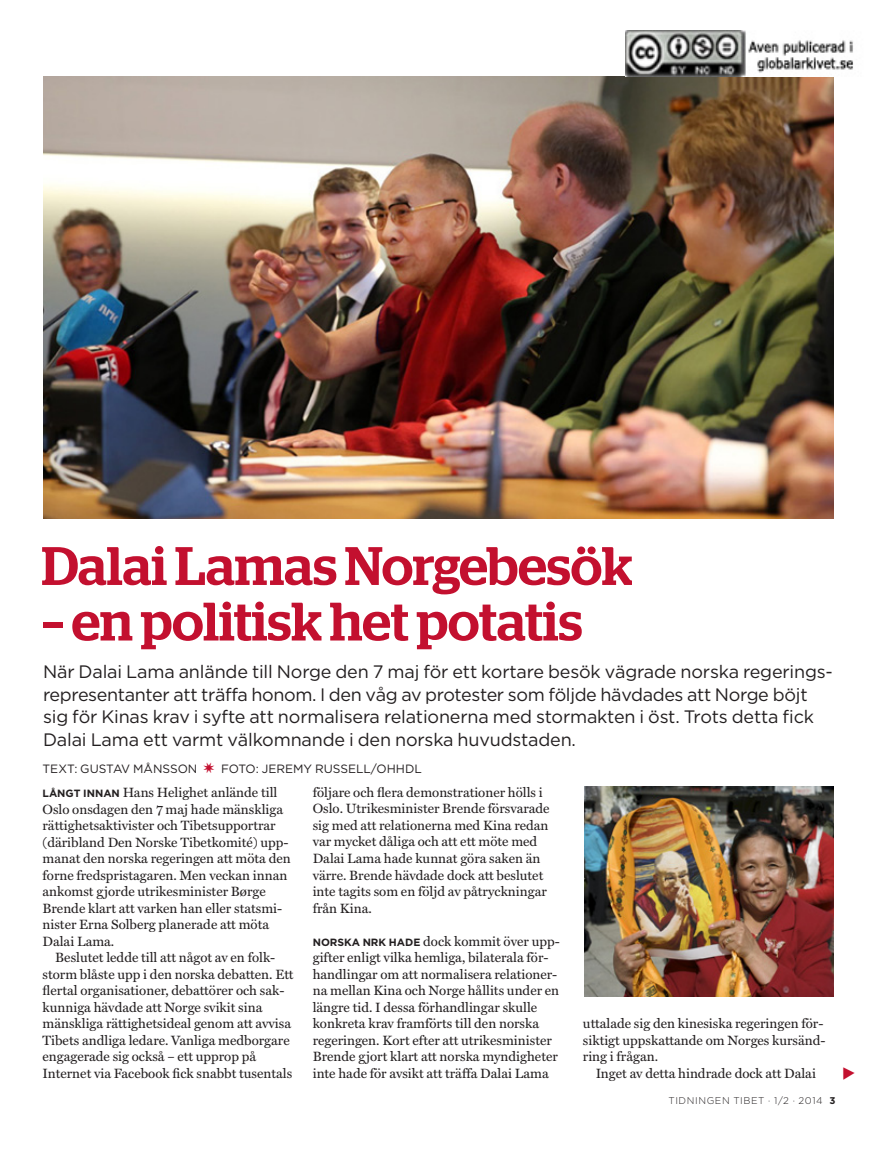
<style>
.page{position:relative;width:893px;height:1149px;background:#fff}
.page>*{position:absolute;margin:0;border:0;box-sizing:border-box;transform-origin:0 0}
.t1{font:500 54px "Stag";color:#c3102f}
.t2{font:18px/22.5px "Gotham";letter-spacing:-.01em;color:#231f20}
.t3{font:16.5px "Zapfcbats";color:#c3102f}
.t4{font:13.5px/16.5px "Miller Text Roman";color:#231f20}
.t5{font:12px "Gotham";color:#231f20}
.t6{font:700 10.5px "Gotham";color:#231f20}
.t7{font:300 9.75px "Gotham";letter-spacing:.06em;color:#231f20}
.s1{font-family:"Gotham";font-weight:700;font-size:10.5px}
.s2{font-weight:700}
</style>
<div class="page">
<img style="left:43px;top:77px;width:791px;height:441px">
<img style="left:585px;top:786px;width:248px;height:210px">
<img style="left:625px;top:31px;width:228px;height:46px">
<h1 class="t1" style="left:42px;top:534px;width:592px">Dalai Lamas Norgebesök</h1>
<h1 class="t1" style="left:42px;top:589px;width:542px">– en politisk het potatis</h1>
<p class="t2" style="left:43px;top:660px;width:791px">När Dalai Lama anlände till Norge den 7 maj för ett kortare besök vägrade norska regerings&shy;representanter att träffa honom. I den våg av protester som följde hävdades att Norge böjt sig för Kinas krav i syfte att normalisera relationerna med stormakten i öst. Trots detta fick Dalai Lama ett varmt välkomnande i den norska huvudstaden.</p>
<p class="t5" style="left:43px;top:761px;width:120px">text: gustav månss</p>
<p class="t5" style="left:178px;top:761px;width:19px">on</p>
<p class="t5" style="left:221px;top:761px;width:202px">foto: Jeremy Russell/OHHDL</p>
<p class="t4" style="left:43px;top:783px;width:250px"><span class="s1">LÅNGT INNAN</span> Hans Helighet anlände till Oslo onsdagen den 7 maj hade mänskliga rättighetsaktivister och Tibetsupportrar (däribland Den Norske Tibetkomité) upp&shy;manat den norska regeringen att möta den forne fredspristagaren. Men veckan innan ankomst gjorde utrikesminister Børge Brende klart att varken han eller statsmi&shy;nister Erna Solberg planerade att möta Dalai Lama.</p>
<p class="t4" style="left:43px;top:948px;width:253px;text-indent:13px">Beslutet ledde till att något av en folk&shy;storm blåste upp i den norska debatten. Ett flertal organisationer, debattörer och sak&shy;kunniga hävdade att Norge svikit sina mänskliga rättighetsideal genom att avvisa Tibets andliga ledare. Vanliga medborgare engagerade sig också – ett upprop på Internet via Facebook fick snabbt tusentals</p>
<p class="t4" style="left:313px;top:783px;width:238px">följare och flera demonstrationer hölls i Oslo. Utrikesminister Brende försvarade sig med att relationerna med Kina redan var mycket dåliga och att ett möte med Dalai Lama hade kunnat göra saken än värre. Brende hävdade dock att beslutet inte tagits som en följd av påtryckningar från Kina.</p>
<p class="t6" style="left:313px;top:935px;width:59px">NORSKA NRK</p>
<p class="t4" style="left:313px;top:932px;width:249px;text-indent:76px"><span class="s1">HADE</span> dock kommit över upp&shy;gifter enligt vilka hemliga, bilaterala för&shy;handlingar om att normalisera relationer&shy;na mellan Kina och Norge hållits under en längre tid. I dessa förhandlingar skulle konkreta krav framförts till den norska regeringen. Kort efter att utrikesminister Brende gjort klart att norska myndigheter inte hade för avsikt att träffa Dalai Lama</p>
<p class="t4" style="left:583px;top:1014px;width:244px">uttalade sig den kinesiska regeringen för&shy;siktigt uppskattande om Norges kursänd&shy;ring i frågan.</p>
<p class="t4" style="left:596px;top:1064px;width:222px">Inget av detta hindrade dock att Dalai</p>
<p class="t7" style="left:668px;top:1094px;width:169px">TIDNINGEN TIBET · 1/2 · 2014 <span class="s2">3</span></p>
<p class="t3" style="left:843px;top:1066px;width:16px">t</p>
</div>
